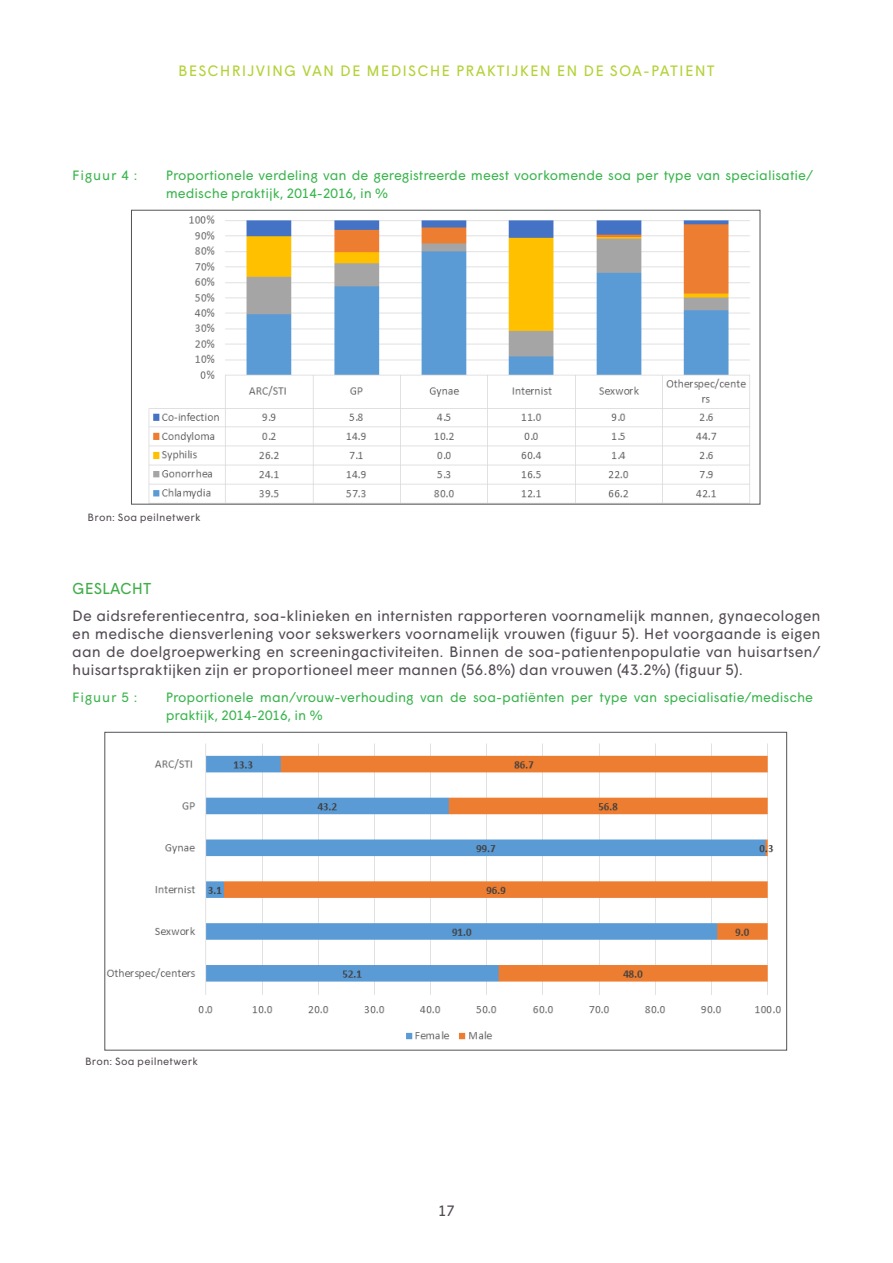
<style>
.page{position:relative;width:893px;height:1263px;background:#fff}
.page>*{position:absolute;margin:0;border:0;box-sizing:border-box;transform-origin:0 0}
.T5{font:15.75px "Wigrum";color:#40ae49}
.Body_text{font:15px/18px "Wigrum";letter-spacing:.005em;color:#534b53;text-align:justify}
.t1{font:15px "Wigrum";letter-spacing:.075em;color:#b3d238}
.t2{font:13.5px/18px "Wigrum";color:#39b54c}
.Footnote_text{font:10.5px "Wigrum";letter-spacing:.02em;color:#534b53}
</style>
<div class="page">
<img style="left:148px;top:215px;width:602px;height:287px">
<img style="left:107px;top:743px;width:674px;height:297px">
<p class="t1" style="left:178px;top:60px;width:538px">BESCHRIJVING VAN DE MEDISCHE PRAKTIJKEN EN DE SOA-PATIENT</p>
<p class="t2" style="left:72px;top:165px;width:67px">Figuur 4 :</p>
<p class="t2" style="left:166px;top:165px;width:649px">Proportionele verdeling van de geregistreerde meest voorkomende soa per type van specialisatie/ medische praktijk, 2014-2016, in %</p>
<p class="Footnote_text" style="left:88px;top:510px;width:114px">Bron: Soa peilnetwerk</p>
<p class="T5" style="left:72px;top:577px;width:81px">GESLACHT</p>
<p class="Body_text" style="left:72px;top:605px;width:750px">De aidsreferentiecentra, soa-klinieken en internisten rapporteren voornamelijk mannen, gynaecologen en medische diensverlening voor sekswerkers voornamelijk vrouwen (figuur 5). Het voorgaande is eigen aan de doelgroepwerking en screeningactiviteiten. Binnen de soa-patientenpopulatie van huisartsen/ huisartspraktijken zijn er proportioneel meer mannen (56.8%) dan vrouwen (43.2%) (figuur 5).</p>
<p class="t2" style="left:72px;top:687px;width:67px">Figuur 5 :</p>
<p class="t2" style="left:166px;top:687px;width:649px">Proportionele man/vrouw-verhouding van de soa-patiënten per type van specialisatie/medische praktijk, 2014-2016, in %</p>
<p class="Footnote_text" style="left:85px;top:1053px;width:114px">Bron: Soa peilnetwerk</p>
<p class="Body_text" style="left:438px;top:1201px;width:18px">17</p>
</div>
